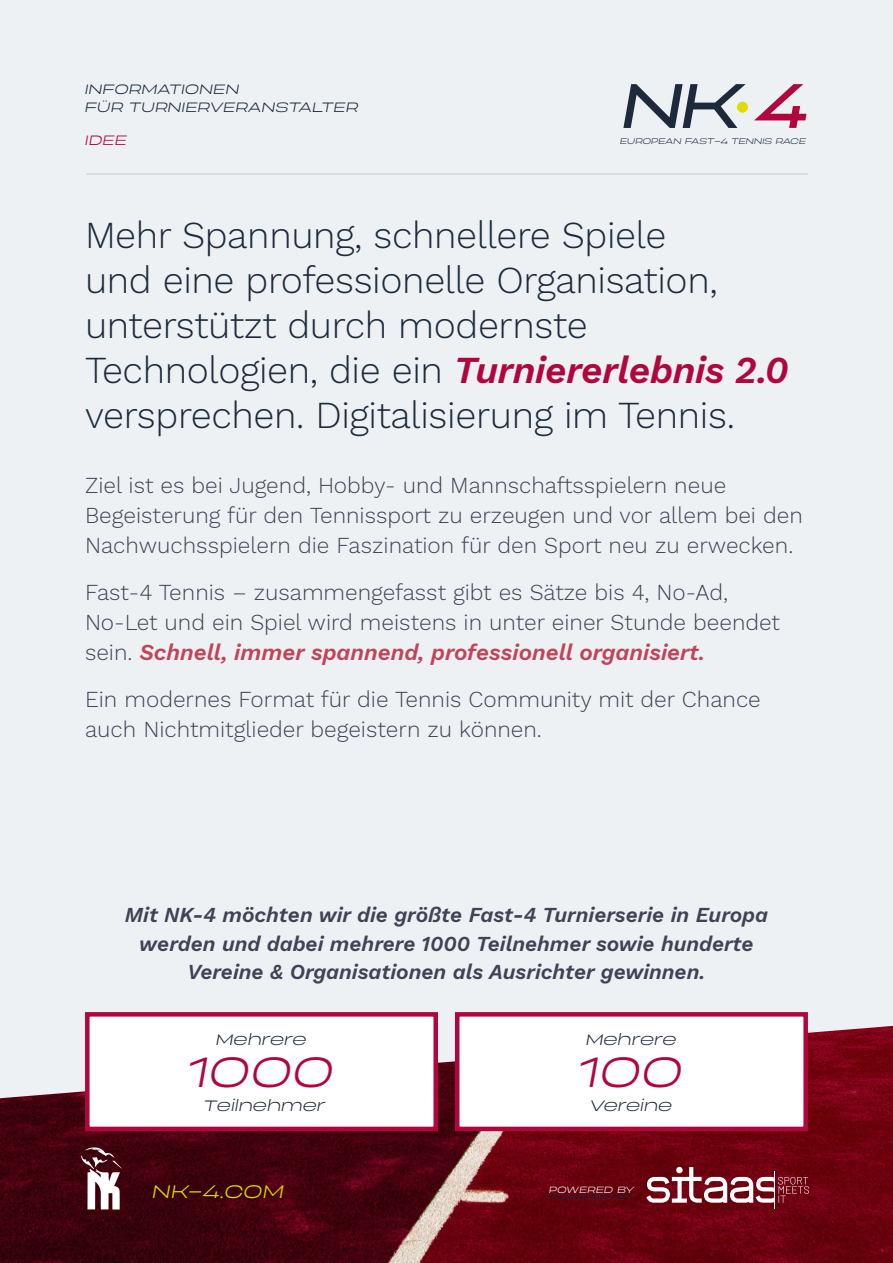
<style>
.page{position:relative;width:893px;height:1263px;background:#eef1f4}
.page>*{position:absolute;margin:0;border:0;box-sizing:border-box;transform-origin:0 0}
.t1{font:italic 300 42px "Phonk Sans";color:#b0063d}
.t2{font:300 37.5px/45px "Work Sans";letter-spacing:-.01em;color:#1d2a3c}
.t3{font:300 22.5px/30px "Work Sans";color:#404255}
.t4{font:italic 600 21px/28.5px "Work Sans";color:#404255;text-align:center}
.t5{font:italic 300 18px "Phonk Sans";color:#dedc00}
.t6{font:italic 300 15px "Phonk Sans";color:#1d2a3c}
.t7{font:italic 300 13.5px/18px "Phonk Sans";color:#1d2a3c}
.t8{font:italic 300 13.5px "Phonk Sans";color:#b0063d}
.t9{font:italic 300 9px "Phonk Sans";letter-spacing:.01em;color:#1d2a3c}
.t10{font:italic 300 9px "Phonk Sans";letter-spacing:.01em;color:#fff}
.t11{font:italic 300 8.1px "Phonk Sans";letter-spacing:-.02em;color:#1d2a3c}
.s1{font-weight:600;font-style:italic;color:#b0063d}
.s2{font-weight:600;font-style:italic;color:#c0455a}
</style>
<div class="page">
<img style="left:0;top:1026px;width:893px;height:237px">
<hr style="left:86px;top:174px;width:722px;height:1px;background:#c7c4cb">
<div style="left:85px;top:1012px;width:353px;height:119px;background:#fff;border:4px solid #b0063d"></div>
<div style="left:455px;top:1012px;width:353px;height:119px;background:#fff;border:4px solid #b0063d"></div>
<svg style="left:754px;top:84px;width:52px;height:44px"></svg>
<div style="left:737px;top:102px;width:11px;height:11px;background:#dedc00;border-radius:50%"></div>
<svg style="left:623px;top:84px;width:123px;height:44px"></svg>
<svg style="left:646px;top:1167px;width:163px;height:36px;background:#9a4f58"></svg>
<hr style="left:774px;top:1171px;width:1px;height:37px;background:#fff">
<svg style="left:81px;top:1147px;width:41px;height:62px;background:#8f6d73"></svg>
<p class="t7" style="left:85px;top:79px;width:275px">INFORMATIONEN<br>FÜR TURNIERVERANSTALTER</p>
<p class="t8" style="left:85px;top:130px;width:44px">IDEE</p>
<p class="t11" style="left:620px;top:136px;width:188px">EUROPEAN FAST-4 TENNIS RACE</p>
<h2 class="t2" style="left:85px;top:214px;width:705px">Mehr Spannung, schnellere Spiele<br>und eine professionelle Organisation, unterstützt durch modernste Technologien, die ein <span class="s1">Turniererlebnis 2.0 </span>versprechen. Digitalisierung im Tennis.</h2>
<p class="t3" style="left:85px;top:471px;width:719px">Ziel ist es bei Jugend, Hobby- und Mannschaftsspielern neue<br>Begeisterung für den Tennissport zu erzeugen und vor allem bei den<br>Nachwuchsspielern die Faszination für den Sport neu zu erwecken.</p>
<p class="t3" style="left:85px;top:578px;width:696px">Fast-4 Tennis – zusammengefasst gibt es Sätze bis 4, No-Ad,<br>No-Let und ein Spiel wird meistens in unter einer Stunde beendet sein. <span class="s2">Schnell, immer spannend, professionell organisiert.</span></p>
<p class="t3" style="left:85px;top:685px;width:677px">Ein modernes Format für die Tennis Community mit der Chance auch Nichtmitglieder begeistern zu können.</p>
<p class="t4" style="left:125px;top:900px;width:645px">Mit NK-4 möchten wir die größte Fast-4 Turnierserie in Europa werden und dabei mehrere 1000 Teilnehmer sowie hunderte<br>Vereine &amp; Organisationen als Ausrichter gewinnen.</p>
<p class="t6" style="left:216px;top:1028px;width:92px">Mehrere</p>
<h1 class="t1" style="left:188px;top:1041px;width:149px">1000</h1>
<p class="t6" style="left:204px;top:1094px;width:123px">Teilnehmer</p>
<p class="t6" style="left:586px;top:1028px;width:92px">Mehrere</p>
<h1 class="t1" style="left:579px;top:1041px;width:107px">100</h1>
<p class="t6" style="left:590px;top:1094px;width:84px">Vereine</p>
<p class="t5" style="left:153px;top:1179px;width:133px">NK-4.COM</p>
<p class="t10" style="left:549px;top:1183px;width:87px">POWERED BY</p>
<p class="t9" style="left:548px;top:1190px;width:87px">POWERED BY</p>
</div>
